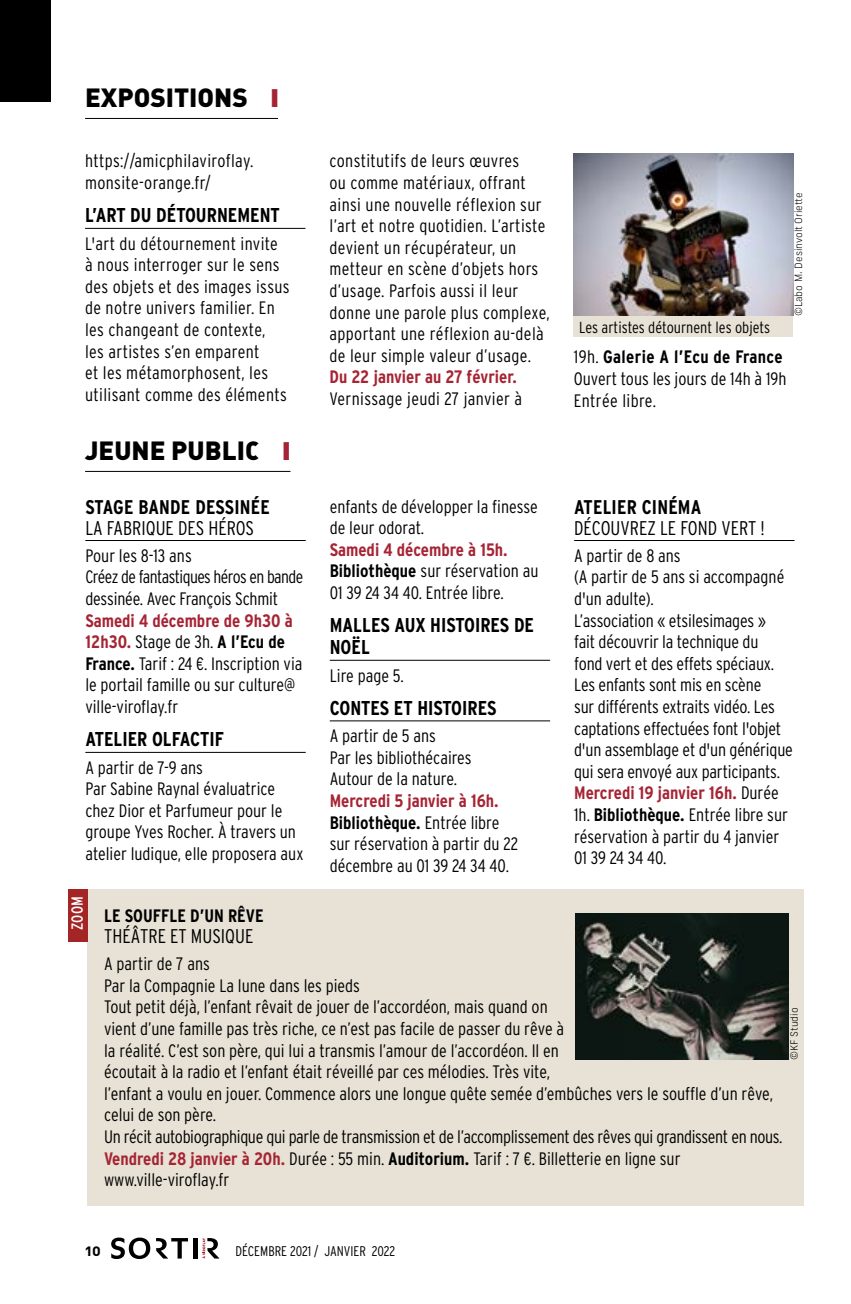
<style>
.page{position:relative;width:851px;height:1304px;background:#fff}
.page>*{position:absolute;margin:0;border:0;box-sizing:border-box;transform-origin:0 0}
.t1{font:26px "DIN Black Alternate";color:#000}
.t2{font:700 20px/22px "Interstate Condensed";color:#000}
.t3{font:300 19.8px "Interstate Condensed";color:#000}
.t4{font:700 19.8px "Interstate Condensed";letter-spacing:.01em;color:#000}
.t5{font:300 18px/21.6px "Interstate Condensed";color:#000}
.t6{font:300 18px/21.6px "Interstate Condensed";letter-spacing:.02em;color:#000}
.t7{font:300 18px/21.6px "Interstate Condensed";letter-spacing:-.03em;color:#000}
.t8{font:700 18px "Interstate Condensed";color:#a62434}
.t9{font:700 18px "Interstate Condensed";color:#000}
.t10{font:300 16px "Interstate Condensed";color:#000}
.t11{font:16px "Interstate Condensed";color:#fff}
.t12{font:16px "DIN Bold Alternate";color:#000}
.t13{font:300 14px "Interstate Condensed";color:#000}
.t14{font:300 10px "Frank New";color:#000}
.s1{color:#a52336}
.s2{font-weight:700;color:#a62434}
.s3{font-weight:700}
</style>
<div class="page">
<div style="left:0;top:0;width:51px;height:102px;background:#000"></div>
<svg style="left:202px;top:1238px;width:17px;height:21px"></svg>
<svg style="left:111px;top:1238px;width:39px;height:21px"></svg>
<hr style="left:194px;top:1238px;width:4px;height:21px;background:#000">
<svg style="left:156px;top:1238px;width:32px;height:21px"></svg>
<hr style="left:85px;top:118px;width:193px;height:1px;background:#000">
<hr style="left:85px;top:471px;width:205px;height:1px;background:#000">
<hr style="left:85px;top:228px;width:220px;height:1px;background:#000">
<div style="left:573px;top:316px;width:220px;height:21px;background:#e7e2d5"></div>
<img style="left:573px;top:153px;width:220px;height:163px">
<hr style="left:85px;top:540px;width:221px;height:1px;background:#000">
<hr style="left:85px;top:752px;width:221px;height:1px;background:#000">
<hr style="left:330px;top:660px;width:220px;height:1px;background:#000">
<hr style="left:330px;top:721px;width:220px;height:1px;background:#000">
<hr style="left:574px;top:540px;width:220px;height:1px;background:#000">
<div style="left:88px;top:890px;width:715px;height:316px;background:#e7e2d5"></div>
<div style="left:68px;top:889px;width:20px;height:53px;background:#a32526"></div>
<img style="left:575px;top:914px;width:213px;height:146px">
<h1 class="t1" style="left:85px;top:80px;width:195px">EXPOSITIONS <span class="s1">❙</span></h1>
<p class="t6" style="left:85px;top:150px;width:170px">https://amicphilaviroflay. monsite-orange.fr/</p>
<p class="t2" style="left:85px;top:204px;width:196px">L’ART DU DÉTOURNEMENT</p>
<p class="t6" style="left:85px;top:232px;width:206px">L'art du détournement invite à nous interroger sur le sens des objets et des images issus de notre univers familier. En les changeant de contexte,<br>les artistes s’en emparent<br>et les métamorphosent, les utilisant comme des éléments</p>
<h1 class="t1" style="left:85px;top:433px;width:206px">JEUNE PUBLIC <span class="s1">❙</span></h1>
<p class="t4" style="left:85px;top:496px;width:186px">STAGE BANDE DESSINÉE</p>
<p class="t3" style="left:85px;top:516px;width:170px">LA FABRIQUE DES HÉROS</p>
<p class="t7" style="left:85px;top:545px;width:219px">Pour les 8-13 ans<br>Créez de fantastiques héros en bande dessinée. Avec François Schmit</p>
<p class="t5" style="left:85px;top:609px;width:219px"><span class="s2">Samedi 4 décembre de 9h30 à<br>12h30.</span> Stage de 3h. <span class="s3">A l’Ecu de<br>France.</span> Tarif : 24 €. Inscription via le portail famille ou sur culture@ ville-viroflay.fr</p>
<p class="t2" style="left:85px;top:728px;width:140px">ATELIER OLFACTIF</p>
<p class="t5" style="left:85px;top:756px;width:219px">A partir de 7-9 ans<br>Par Sabine Raynal évaluatrice chez Dior et Parfumeur pour le groupe Yves Rocher. À travers un atelier ludique, elle proposera aux</p>
<p class="t6" style="left:329px;top:150px;width:222px">constitutifs de leurs œuvres<br>ou comme matériaux, offrant ainsi une nouvelle réflexion sur l’art et notre quotidien. L’artiste devient un récupérateur, un metteur en scène d’objets hors d’usage. Parfois aussi il leur donne une parole plus complexe, apportant une réflexion au-delà de leur simple valeur d’usage.</p>
<p class="t8" style="left:329px;top:367px;width:189px">Du 22 janvier au 27 février.</p>
<p class="t6" style="left:329px;top:388px;width:194px">Vernissage jeudi 27 janvier à</p>
<p class="t10" style="left:579px;top:318px;width:193px">Les artistes détournent les objets</p>
<p class="t5" style="left:573px;top:346px;width:214px">19h. <span class="s3">Galerie A l’Ecu de France<br></span>Ouvert tous les jours de 14h à 19h<br>Entrée libre.</p>
<p class="t14" style="left:792px;top:316px;width:125px;rotate:-90deg">©Labo M. Desinvolt Oriette</p>
<p class="t5" style="left:330px;top:495px;width:209px">enfants de développer la finesse de leur odorat.</p>
<p class="t5" style="left:330px;top:538px;width:210px"><span class="s2">Samedi 4 décembre à 15h.<br></span><span class="s3">Bibliothèque</span> sur réservation au<br>01 39 24 34 40. Entrée libre.</p>
<p class="t2" style="left:330px;top:614px;width:206px">MALLES AUX HISTOIRES DE<br>NOËL</p>
<p class="t5" style="left:330px;top:664px;width:75px">Lire page 5.</p>
<p class="t2" style="left:330px;top:697px;width:168px">CONTES ET HISTOIRES</p>
<p class="t5" style="left:330px;top:725px;width:143px">A partir de 5 ans<br>Par les bibliothécaires<br>Autour de la nature.</p>
<p class="t5" style="left:330px;top:790px;width:190px"><span class="s2">Mercredi 5 janvier à 16h.<br></span><span class="s3">Bibliothèque.</span> Entrée libre sur réservation à partir du 22 décembre au 01 39 24 34 40.</p>
<p class="t4" style="left:574px;top:496px;width:129px">ATELIER CINÉMA</p>
<p class="t3" style="left:574px;top:516px;width:192px">DÉCOUVREZ LE FOND VERT !</p>
<p class="t5" style="left:574px;top:545px;width:220px">A partir de 8 ans<br>(A partir de 5 ans si accompagné d'un adulte).<br>L’association « etsilesimages »<br>fait découvrir la technique du<br>fond vert et des effets spéciaux.<br>Les enfants sont mis en scène<br>sur différents extraits vidéo. Les captations effectuées font l'objet d'un assemblage et d'un générique qui sera envoyé aux participants.<br><span class="s2">Mercredi 19 janvier 16h.</span> Durée<br>1h. <span class="s3">Bibliothèque.</span> Entrée libre sur réservation à partir du 4 janvier<br>01 39 24 34 40.</p>
<p class="t11" style="left:68px;top:930px;width:35px;rotate:-90deg">ZOOM</p>
<p class="t9" style="left:104px;top:906px;width:161px">LE SOUFFLE D’UN RÊVE</p>
<p class="t3" style="left:104px;top:925px;width:151px">THÉÂTRE ET MUSIQUE</p>
<p class="t5" style="left:104px;top:953px;width:679px">A partir de 7 ans<br>Par la Compagnie La lune dans les pieds<br>Tout petit déjà, l’enfant rêvait de jouer de l’accordéon, mais quand on<br>vient d’une famille pas très riche, ce n’est pas facile de passer du rêve à<br>la réalité. C’est son père, qui lui a transmis l’amour de l’accordéon. Il en<br>écoutait à la radio et l’enfant était réveillé par ces mélodies. Très vite,<br>l’enfant a voulu en jouer. Commence alors une longue quête semée d’embûches vers le souffle d’un rêve, celui de son père.<br>Un récit autobiographique qui parle de transmission et de l’accomplissement des rêves qui grandissent en nous.<br><span class="s2">Vendredi 28 janvier à 20h.</span> Durée : 55 min. <span class="s3">Auditorium.</span> Tarif : 7 €. Billetterie en ligne sur www.ville-viroflay.fr</p>
<p class="t14" style="left:787px;top:1060px;width:54px;rotate:-90deg">©KF Studio</p>
<p class="t12" style="left:85px;top:1240px;width:17px">10</p>
<p class="t13" style="left:235px;top:1243px;width:161px">DÉCEMBRE 2021 / JANVIER 2022</p>
</div>
